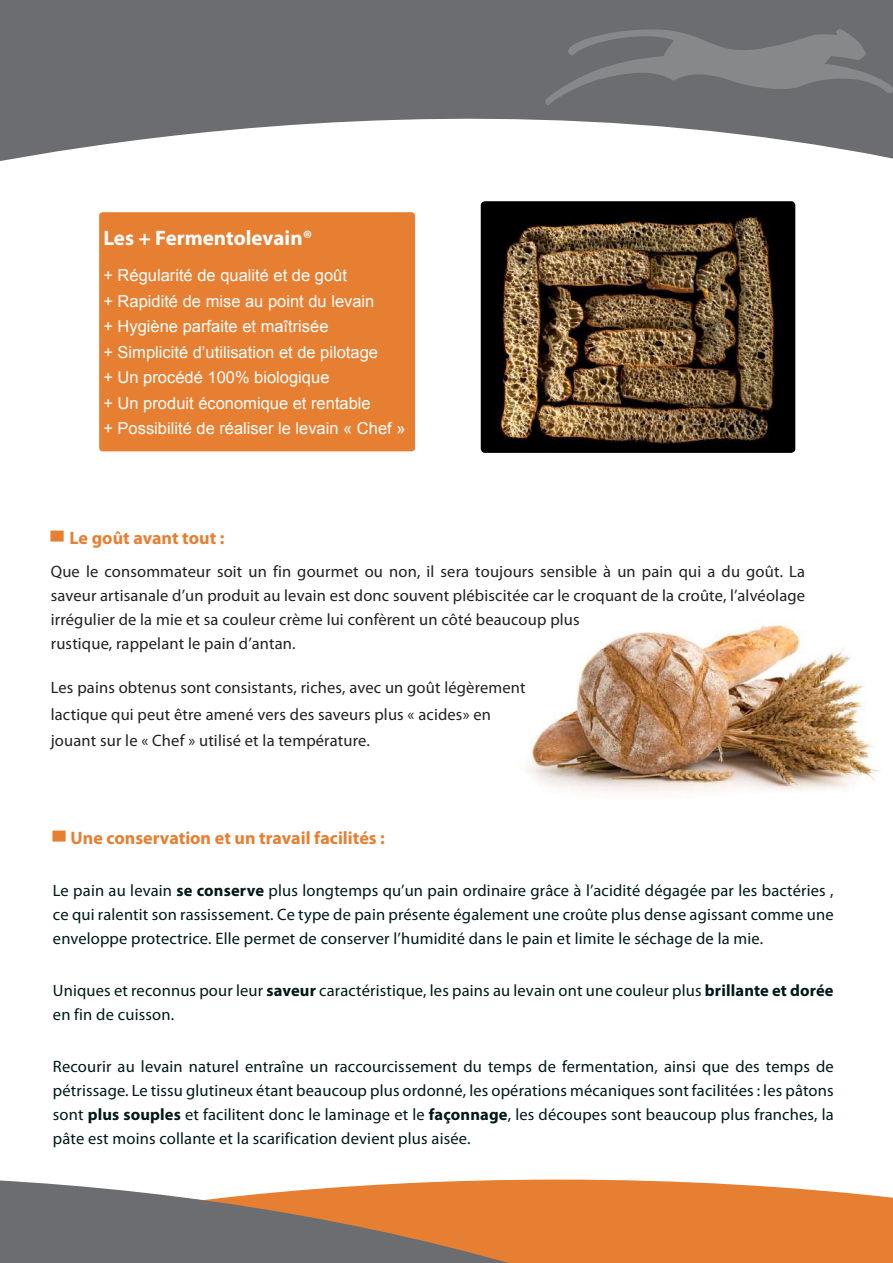
<style>
.page{position:relative;width:893px;height:1263px;background:#fff}
.page>*{position:absolute;margin:0;border:0;box-sizing:border-box;transform-origin:0 0}
.t1{font:700 21px "Myriad Pro";color:#fff}
.t2{font:700 18px "Myriad Pro";color:#e67f32}
.t3{font:16.5px/24px "Myriad Pro";letter-spacing:.01em;color:#001919;text-align:justify}
.t4{font:16.5px/23.7px "Myriad Pro";letter-spacing:.01em;color:#231f20}
.t5{font:16.5px/25.5px "Arial";color:#fff}
.s1{font-family:"Arial";font-weight:900}
.s2{font-family:"Arial"}
.s3{font-weight:700}
</style>
<div class="page">
<svg style="left:0;top:0;width:893px;height:161px;fill:#6c6d70"></svg>
<svg style="left:544px;top:28px;width:349px;height:79px;background:#757679"></svg>
<img style="left:526px;top:620px;width:354px;height:173px">
<svg style="left:0;top:1179px;width:880px;height:84px;background:#bd8459"></svg>
<div style="left:98px;top:211px;width:318px;height:241px;background:#e67f32;border-radius:4px"></div>
<div style="left:98px;top:211px;width:319px;height:242px;border:2px solid #fff;border-radius:4px"></div>
<img style="left:481px;top:201px;width:314px;height:252px">
<p class="t1" style="left:103px;top:224px;width:210px">Les + Fermentolevain®</p>
<p class="t5" style="left:103px;top:263px;width:304px">+ Régularité de qualité et de goût<br>+ Rapidité de mise au point du levain<br>+ Hygiène parfaite et maîtrisée<br>+ Simplicité d’utilisation et de pilotage<br>+ Un procédé 100% biologique<br>+ Un produit économique et rentable<br>+ Possibilité de réaliser le levain « Chef »</p>
<p class="t2" style="left:51px;top:526px;width:175px"><span class="s1">▀</span> Le goût avant tout :</p>
<p class="t4" style="left:51px;top:560px;width:756px">Que le consommateur soit un fin gourmet ou non, il sera toujours sensible à un pain qui a du goût. La saveur artisanale d’un produit au levain est donc souvent plébiscitée car le croquant de la croûte, l’alvéolage irrégulier de la mie et sa couleur crème lui confèrent un côté beaucoup plus<br>rustique, rappelant le pain d’antan.</p>
<p class="t4" style="left:51px;top:674px;width:476px;line-height:26.2px">Les pains obtenus sont consistants, riches, avec un goût légèrement lactique qui peut être amené vers des saveurs plus « acides» en jouant sur le « Chef » utilisé et la température.</p>
<p class="t2" style="left:53px;top:826px;width:334px"><span class="s2">▀</span> Une conservation et un travail facilités :</p>
<p class="t3" style="left:53px;top:878px;width:782px">Le pain au levain <span class="s3">se conserve</span> plus longtemps qu’un pain ordinaire grâce à l’acidité dégagée par les bactéries , ce qui ralentit son rassissement. Ce type de pain présente également une croûte plus dense agissant comme une enveloppe protectrice. Elle permet de conserver l’humidité dans le pain et limite le séchage de la mie.</p>
<p class="t3" style="left:53px;top:978px;width:782px">Uniques et reconnus pour leur <span class="s3">saveur</span> caractéristique, les pains au levain ont une couleur plus <span class="s3">brillante et dorée </span>en fin de cuisson.</p>
<p class="t3" style="left:53px;top:1054px;width:782px">Recourir au levain naturel entraîne un raccourcissement du temps de fermentation, ainsi que des temps de pétrissage. Le tissu glutineux étant beaucoup plus ordonné, les opérations mécaniques sont facilitées : les pâtons sont <span class="s3">plus souples</span> et facilitent donc le laminage et le <span class="s3">façonnage</span>, les découpes sont beaucoup plus franches, la pâte est moins collante et la scarification devient plus aisée.</p>
</div>
